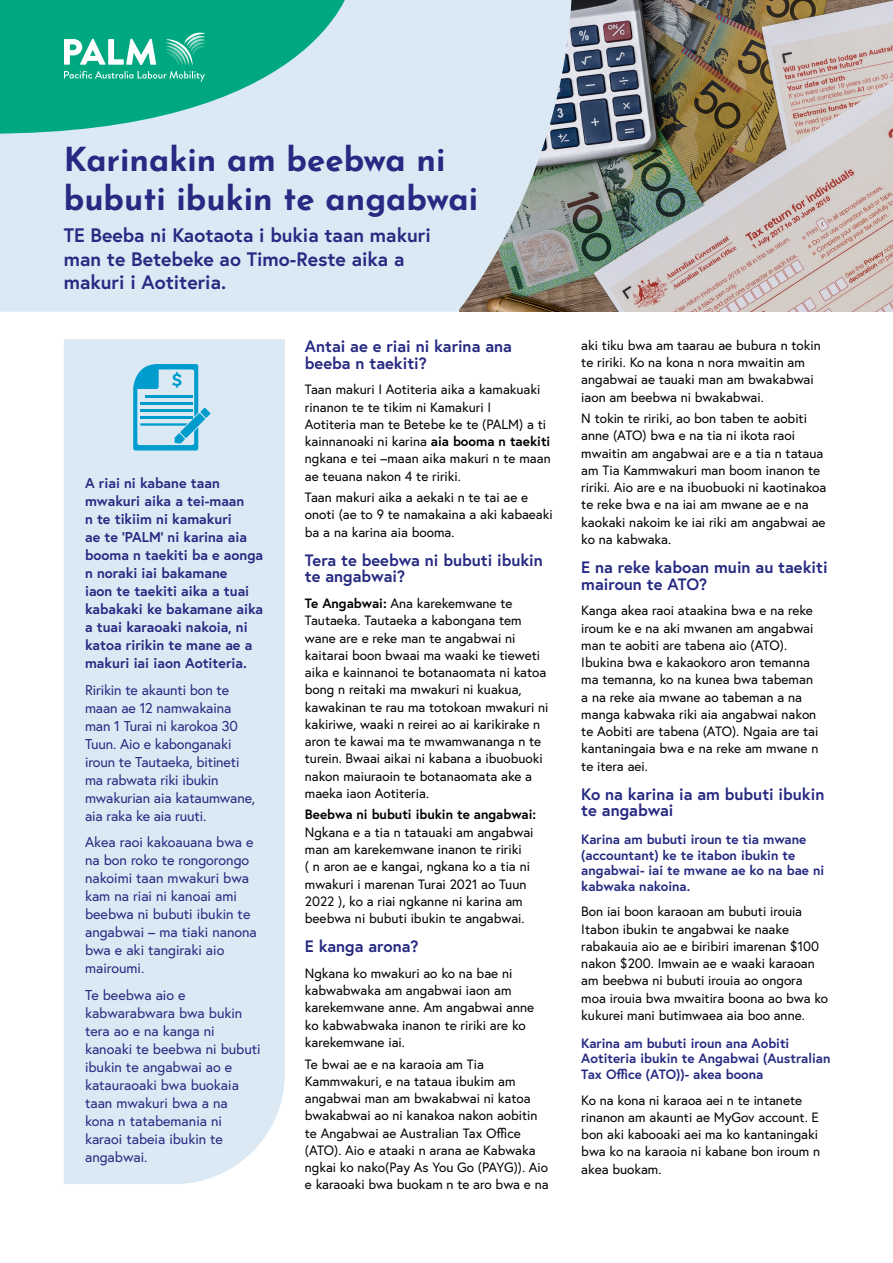
<style>
.page{position:relative;width:893px;height:1263px;background:#fff}
.page>*{position:absolute;margin:0;border:0;box-sizing:border-box;transform-origin:0 0}
.t1{font:700 33px/39.6px "Josefin Sans";color:#262a82}
.t2{font:700 19.5px/23.4px "Europa";color:#262a82}
.t3{font:700 16.5px/16.5px "Europa";color:#262a82}
.t4{font:14.25px/18px "Europa";color:#262a82}
.t5{font:700 14.25px/18px "Europa";color:#262a82}
.t6{font:13.5px/17.2px "Europa";color:#000}
.t7{font:700 13.5px/15.5px "Europa";color:#262a82}
.s1{font-weight:700}
</style>
<div class="page">
<img style="left:573px;top:0;width:320px;height:312px">
<svg style="left:0;top:0;width:573px;height:312px;background:#d1dfe8"></svg>
<svg style="left:0;top:0;width:350px;height:134px;background:#3ebaa1"></svg>
<svg style="left:64px;top:39px;width:92px;height:26px"></svg>
<svg style="left:64px;top:71px;width:141px;height:11px;background:#32b998"></svg>
<svg style="left:166px;top:33px;width:39px;height:32px"></svg>
<div style="left:64px;top:339px;width:221px;height:845px;background:#dae9f4"></div>
<svg style="left:133px;top:364px;width:77px;height:86px;background:#81c9e4"></svg>
<h1 class="t1" style="left:64px;top:134px;width:416px">Karinakin am beebwa ni bubuti ibukin te angabwai</h1>
<p class="t2" style="left:64px;top:223px;width:369px">TE Beeba ni Kaotaota i bukia taan makuri man te Betebeke ao Timo-Reste aika a makuri i Aotiteria.</p>
<p class="t5" style="left:85px;top:474px;width:180px">A riai ni kabane taan mwakuri aika a tei-maan<br>n te tikiim ni kamakuri<br>ae te ‘PALM’ ni karina aia booma n taekiti ba e aonga n noraki iai bakamane<br>iaon te taekiti aika a tuai kabakaki ke bakamane aika a tuai karaoaki nakoia, ni katoa ririkin te mane ae a makuri iai iaon Aotiteria.</p>
<p class="t4" style="left:85px;top:681px;width:172px">Ririkin te akaunti bon te maan ae 12 namwakaina man 1 Turai ni karokoa 30<br>Tuun. Aio e kabonganaki iroun te Tautaeka, bitineti ma rabwata riki ibukin mwakurian aia kataumwane, aia raka ke aia ruuti.</p>
<p class="t4" style="left:85px;top:833px;width:173px">Akea raoi kakoauana bwa e na bon roko te rongorongo nakoimi taan mwakuri bwa kam na riai ni kanoai ami beebwa ni bubuti ibukin te angabwai – ma tiaki nanona bwa e aki tangiraki aio mairoumi.</p>
<p class="t4" style="left:85px;top:986px;width:177px">Te beebwa aio e kabwarabwara bwa bukin tera ao e na kanga ni kanoaki te beebwa ni bubuti ibukin te angabwai ao e katauraoaki bwa buokaia taan mwakuri bwa a na kona n tatabemania ni karaoi tabeia ibukin te angabwai.</p>
<h2 class="t3" style="left:305px;top:338px;width:209px">Antai ae e riai ni karina ana beeba n taekiti?</h2>
<p class="t6" style="left:305px;top:381px;width:247px">Taan makuri I Aotiteria aika a kamakuaki rinanon te te tikim ni Kamakuri I<br>Aotiteria man te Betebe ke te (PALM) a ti kainnanoaki ni karina <span class="s1">aia booma n taekiti </span>ngkana e tei –maan aika makuri n te maan ae teuana nakon 4 te ririki.</p>
<p class="t6" style="left:305px;top:489px;width:249px">Taan makuri aika a aekaki n te tai ae e onoti (ae to 9 te namakaina a aki kabaeaki ba a na karina aia booma.</p>
<h2 class="t3" style="left:305px;top:551px;width:240px">Tera te beebwa ni bubuti ibukin te angabwai?</h2>
<p class="t6" style="left:305px;top:594px;width:245px"><span class="s1">Te Angabwai:</span> Ana karekemwane te Tautaeka. Tautaeka a kabongana tem wane are e reke man te angabwai ni kaitarai boon bwaai ma waaki ke tieweti aika e kainnanoi te botanaomata ni katoa bong n reitaki ma mwakuri ni kuakua, kawakinan te rau ma totokoan mwakuri ni kakiriwe, waaki n reirei ao ai karikirake n aron te kawai ma te mwamwananga n te turein. Bwaai aikai ni kabana a ibuobuoki nakon maiuraoin te botanaomata ake a maeka iaon Aotiteria.</p>
<p class="t6" style="left:305px;top:806px;width:233px"><span class="s1">Beebwa ni bubuti ibukin te angabwai:<br></span>Ngkana e a tia n tatauaki am angabwai man am karekemwane inanon te ririki<br>( n aron ae e kangai, ngkana ko a tia ni mwakuri i marenan Turai 2021 ao Tuun 2022 ), ko a riai ngkanne ni karina am beebwa ni bubuti ibukin te angabwai.</p>
<h2 class="t3" style="left:305px;top:938px;width:115px">E kanga arona?</h2>
<p class="t6" style="left:305px;top:964px;width:231px">Ngkana ko mwakuri ao ko na bae ni kabwabwaka am angabwai iaon am karekemwane anne. Am angabwai anne ko kabwabwaka inanon te ririki are ko karekemwane iai.</p>
<p class="t6" style="left:305px;top:1055px;width:245px">Te bwai ae e na karaoia am Tia Kammwakuri, e na tataua ibukim am angabwai man am bwakabwai ni katoa bwakabwai ao ni kanakoa nakon aobitin te Angabwai ae Australian Tax Office (ATO). Aio e ataaki n arana ae Kabwaka ngkai ko nako(Pay As You Go (PAYG)). Aio e karaoaki bwa buokam n te aro bwa e na</p>
<p class="t6" style="left:581px;top:336px;width:241px">aki tiku bwa am taarau ae bubura n tokin te ririki. Ko na kona n nora mwaitin am angabwai ae tauaki man am bwakabwai iaon am beebwa ni bwakabwai.</p>
<p class="t6" style="left:581px;top:409px;width:247px">N tokin te ririki, ao bon taben te aobiti anne (ATO) bwa e na tia ni ikota raoi mwaitin am angabwai are e a tia n tataua am Tia Kammwakuri man boom inanon te ririki. Aio are e na ibuobuoki ni kaotinakoa te reke bwa e na iai am mwane ae e na kaokaki nakoim ke iai riki am angabwai ae ko na kabwaka.</p>
<h2 class="t3" style="left:581px;top:558px;width:248px">E na reke kaboan muin au taekiti mairoun te ATO?</h2>
<p class="t6" style="left:581px;top:602px;width:239px">Kanga akea raoi ataakina bwa e na reke iroum ke e na aki mwanen am angabwai man te aobiti are tabena aio (ATO).<br>Ibukina bwa e kakaokoro aron temanna ma temanna, ko na kunea bwa tabeman a na reke aia mwane ao tabeman a na manga kabwaka riki aia angabwai nakon te Aobiti are tabena (ATO). Ngaia are tai kantaningaia bwa e na reke am mwane n te itera aei.</p>
<h2 class="t3" style="left:581px;top:785px;width:245px">Ko na karina ia am bubuti ibukin te angabwai</h2>
<h3 class="t7" style="left:581px;top:832px;width:244px">Karina am bubuti iroun te tia mwane (accountant) ke te itabon ibukin te angabwai- iai te mwane ae ko na bae ni kabwaka nakoina.</h3>
<p class="t6" style="left:581px;top:903px;width:248px">Bon iai boon karaoan am bubuti irouia Itabon ibukin te angabwai ke naake rabakauia aio ae e biribiri imarenan $100 nakon $200. Imwain ae e waaki karaoan am beebwa ni bubuti irouia ao ongora moa irouia bwa mwaitira boona ao bwa ko kukurei mani butimwaea aia boo anne.</p>
<h3 class="t7" style="left:581px;top:1035px;width:251px">Karina am bubuti iroun ana Aobiti<br>Aotiteria ibukin te Angabwai (Australian<br>Tax Office (ATO))- akea boona</h3>
<p class="t6" style="left:581px;top:1091px;width:240px">Ko na kona ni karaoa aei n te intanete rinanon am akaunti ae MyGov account. E bon aki kabooaki aei ma ko kantaningaki bwa ko na karaoia ni kabane bon iroum n akea buokam.</p>
</div>
